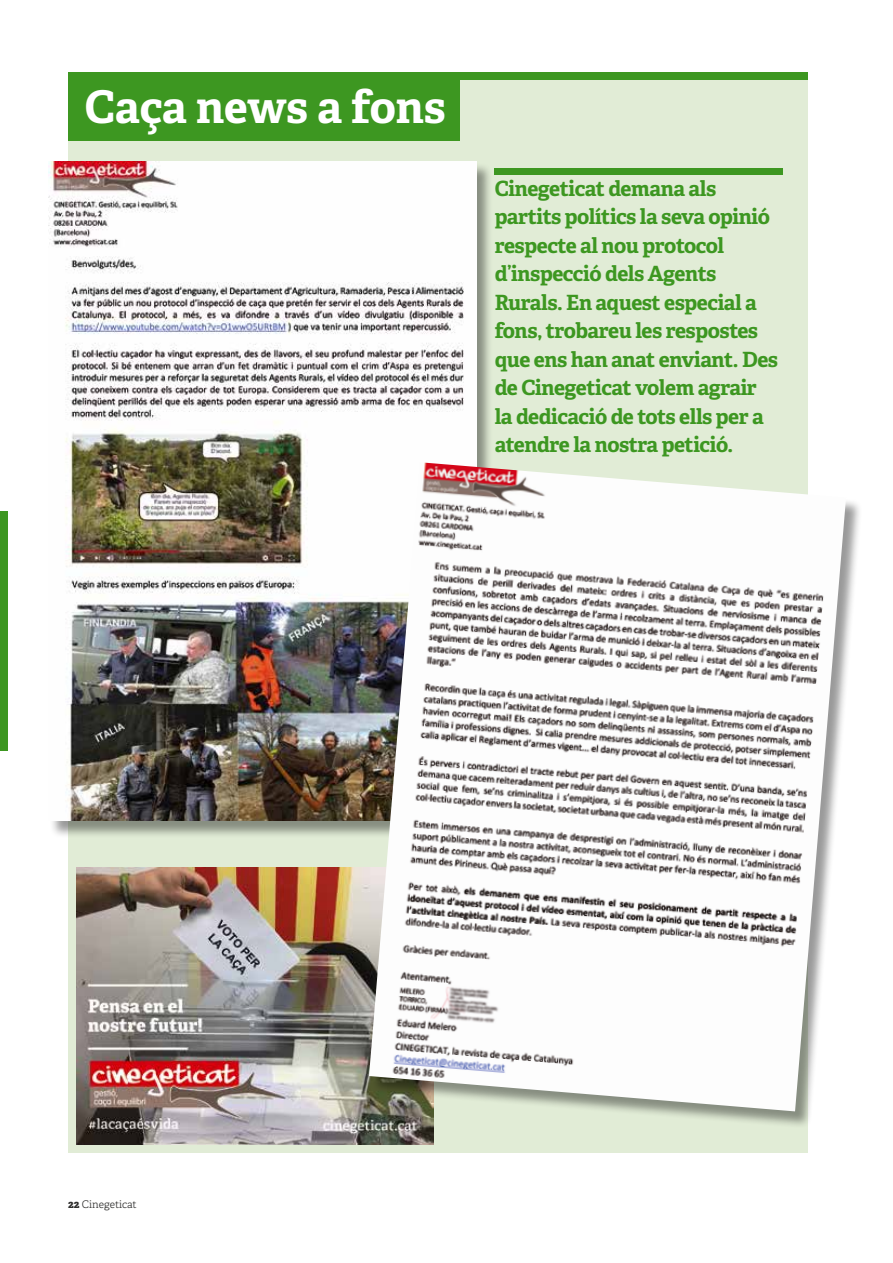
<style>
.page{position:relative;width:893px;height:1263px;background:#fff}
.page>*{position:absolute;margin:0;border:0;box-sizing:border-box;transform-origin:0 0}
.t1{font:700 45px "Adelle";letter-spacing:-.01em;color:#fff}
.t2{font:700 21px/28.5px "Adelle";letter-spacing:-.02em;color:#3d9721}
.t3{font:300 10.5px "Adelle";color:#2e2e2d}
.s1{font-weight:800}
</style>
<div class="page">
<div style="left:0;top:512px;width:7px;height:239px;background:#3d9721"></div>
<div style="left:68px;top:78px;width:740px;height:1074px;background:#e1ecd6"></div>
<div style="left:50px;top:162px;width:443px;height:676px;background:#000;opacity:.4"></div>
<img style="left:49px;top:161px;width:427px;height:660px">
<img style="left:77px;top:867px;width:356px;height:278px">
<div style="left:68px;top:72px;width:391px;height:69px;background:#3d9721"></div>
<div style="left:68px;top:72px;width:740px;height:8px;background:#3d9721"></div>
<div style="left:370px;top:463px;width:493px;height:665px;background:#000;opacity:.4"></div>
<img style="left:369px;top:462px;width:477px;height:649px">
<div style="left:495px;top:169px;width:288px;height:6px;background:#3d9721"></div>
<h1 class="t1" style="left:85px;top:75px;width:362px">Caça news a fons</h1>
<p class="t2" style="left:495px;top:173px;width:285px">Cinegeticat demana als partits polítics la seva opinió respecte al nou protocol d’inspecció dels Agents<br>Rurals. En aquest especial a fons, trobareu les respostes que ens han anat enviant. Des de Cinegeticat volem agrair la dedicació de tots ells per a atendre la nostra petició.</p>
<p class="t3" style="left:68px;top:1197px;width:70px"><span class="s1">22</span> Cinegeticat</p>
</div>
